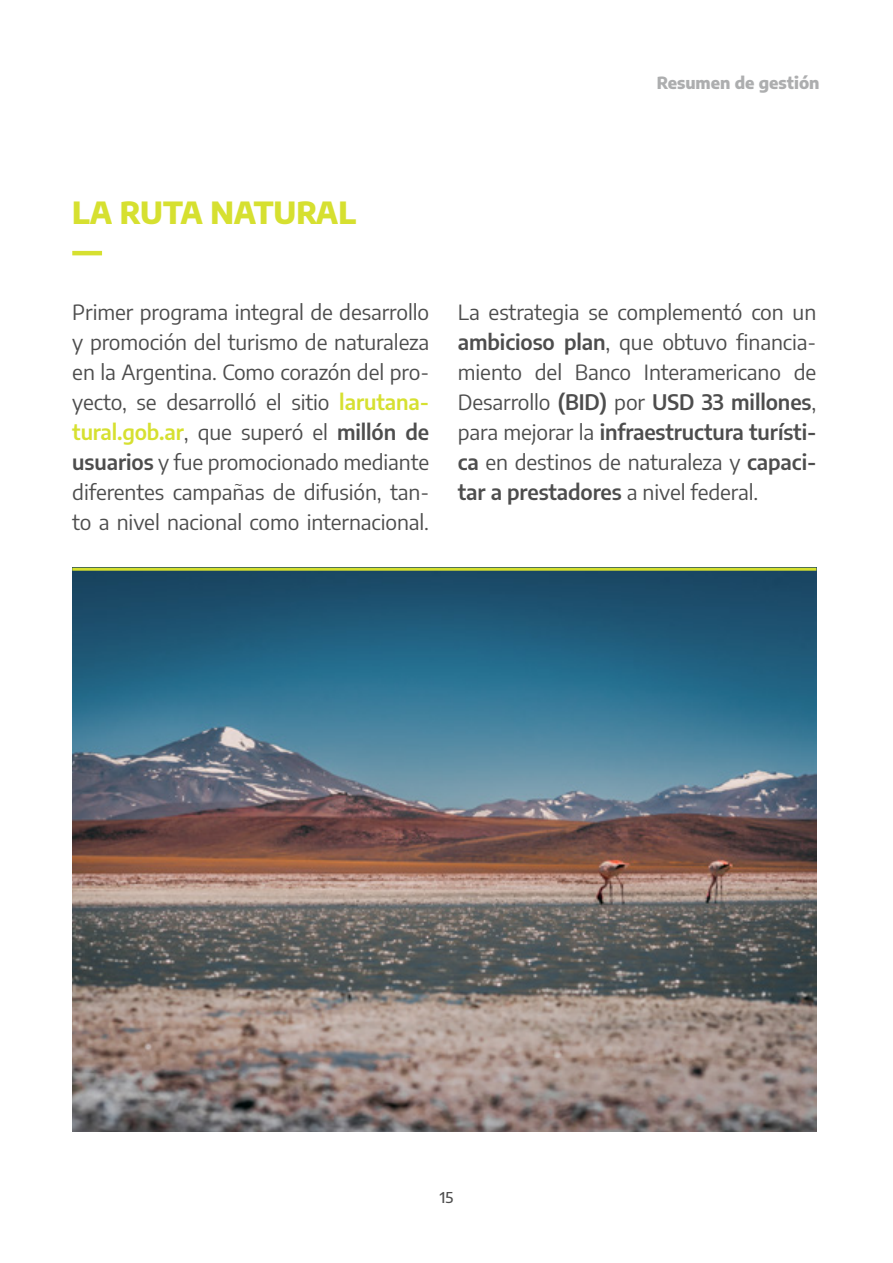
<style>
.page{position:relative;width:893px;height:1263px;background:#fff}
.page>*{position:absolute;margin:0;border:0;box-sizing:border-box;transform-origin:0 0}
.t1{font:800 30px "Encode Sans";color:#d6e030}
.t2{font:21px/30px "Encode Sans";letter-spacing:-.005em;color:#4d4d4d;text-align:justify}
.t3{font:800 16.5px "Encode Sans";color:#adaeaf}
.t4{font:500 15px "Encode Sans";color:#4d4d4d}
.s1{font-weight:600;color:#d6e030}
.s2{font-weight:600}
</style>
<div class="page">
<hr style="left:72px;top:251px;width:30px;height:4px;background:#d6e030">
<img style="left:72px;top:571px;width:744px;height:560px">
<hr style="left:72px;top:568px;width:744px;height:3px;background:#d6e030">
<h1 class="t1" style="left:72px;top:189px;width:285px">LA RUTA NATURAL</h1>
<p class="t3" style="left:657px;top:70px;width:164px">Resumen de gestión</p>
<p class="t2" style="left:72px;top:296px;width:359px">Primer programa integral de desarrollo y promoción del turismo de naturaleza en la Argentina. Como corazón del pro&shy;yecto, se desarrolló el sitio <span class="s1">larutana&shy;tural.gob.ar</span>, que superó el <span class="s2">millón de usuarios</span> y fue promocionado mediante diferentes campañas de difusión, tan&shy;to a nivel nacional como internacional.</p>
<p class="t2" style="left:458px;top:296px;width:360px">La estrategia se complementó con un <span class="s2">ambicioso plan</span>, que obtuvo financia&shy;miento del Banco Interamericano de Desarrollo <span class="s2">(BID)</span> por <span class="s2">USD 33 millones</span>, para mejorar la <span class="s2">infraestructura turísti&shy;ca</span> en destinos de naturaleza y <span class="s2">capaci&shy;tar a prestadores</span> a nivel federal.</p>
<p class="t4" style="left:440px;top:1186px;width:15px">15</p>
</div>
